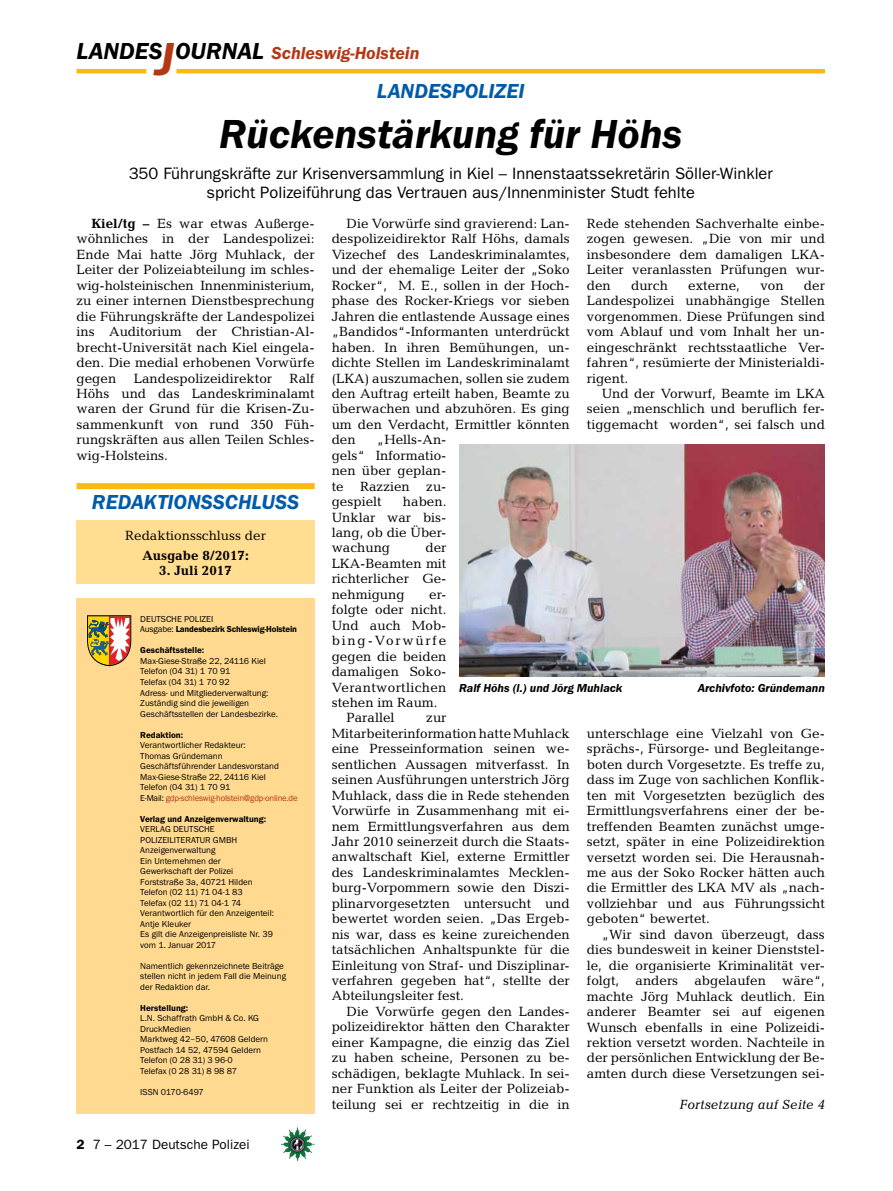
<style>
.page{position:relative;width:893px;height:1191px;background:#fff}
.page>*{position:absolute;margin:0;border:0;box-sizing:border-box;transform-origin:0 0}
.t1{font:italic 600 42px "Franklin Gothic Itc T";color:#000}
.t2{font:italic 600 21px "Franklin Gothic Itc T";color:#005baa}
.t3{font:italic 600 18px "Franklin Gothic Itc T";color:#b33916}
.t4{font:16.5px/18.8px "Franklin Gothic";color:#000;text-align:center}
.t5{font:13.5px/15.5px "Candida";color:#000;text-align:justify}
.t6{font:700 13.5px "Candida";color:#000}
.t7{font:13.5px "Franklin Gothic";color:#000}
.t8{font:italic 13.5px "Candida";color:#000}
.t9{font:13.5px "Candida";letter-spacing:.025em;color:#000}
.t10{font:13.5px "Candida";letter-spacing:.135em;color:#000}
.t11{font:italic 600 12px "Franklin Gothic Itc T";color:#000}
.t12{font:9px/10.5px "Franklin Gothic Itc T";color:#000}
.t13{font:600 9px "Franklin Gothic Itc T";color:#000}
.t14{font:600 9px/10.5px "Franklin Gothic Itc T";letter-spacing:-.02em;color:#000}
.s1{font-size:24px;color:#000}
.s2{font-size:48px}
.s3{font-weight:700}
.s4{font-weight:400}
.s5{color:#b33916}
.s6{font-weight:600}
</style>
<div class="page">
<hr style="left:77px;top:69px;width:69px;height:4px;background:#fdb913">
<hr style="left:176px;top:69px;width:649px;height:4px;background:#fdb913">
<img style="left:281px;top:1128px;width:16px;height:24px">
<div style="left:77px;top:599px;width:238px;height:515px;background:#ffd990"></div>
<svg style="left:87px;top:615px;width:44px;height:51px;background:#bf9a63"></svg>
<div style="left:77px;top:483px;width:238px;height:6px;background:#fdb913"></div>
<div style="left:77px;top:520px;width:238px;height:63px;background:#ffdd91"></div>
<img style="left:459px;top:444px;width:366px;height:232px">
<h3 class="t3" style="left:77px;top:42px;width:344px"><span class="s1">LANDES</span><span class="s2">J</span><span class="s1">OURNAL</span> Schleswig-Holstein</h3>
<h2 class="t2" style="left:377px;top:79px;width:25px">Landes</h2>
<h2 class="t2" style="left:452px;top:79px;width:65px">polizei</h2>
<h1 class="t1" style="left:219px;top:109px;width:465px">Rückenstärkung für Höhs</h1>
<p class="t4" style="left:129px;top:164px;width:646px">350 Führungskräfte zur Krisenversammlung in Kiel – Innenstaatssekretärin Söller-Winkler spricht Polizeiführung das Vertrauen aus/Innenminister Studt fehlte</p>
<p class="t5" style="left:332px;top:216px;width:240px;text-indent:15px">Die Vorwürfe sind gravierend: Lan&shy;despolizeidirektor Ralf Höhs, damals Vizechef des Landeskriminalamtes, und der ehemalige Leiter der „Soko Rocker“, M. E., sollen in der Hoch&shy;phase des Rocker-Kriegs vor sieben Jahren die entlastende Aussage eines „Bandidos“-Informanten unterdrückt haben. In ihren Bemühungen, un&shy;dichte Stellen im Landeskriminalamt (LKA) auszumachen, sollen sie zudem den Auftrag erteilt haben, Beamte zu überwachen und abzuhören. Es ging um den Verdacht, Ermittler könnten den</p>
<p class="t5" style="left:77px;top:216px;width:240px;text-indent:15px"><span class="s3">Kiel/tg –</span> Es war etwas Außerge&shy;wöhnliches in der Landespolizei:<br>Ende Mai hatte Jörg Muhlack, der Leiter der Polizeiabteilung im schles&shy;wig-holsteinischen Innenministerium, zu einer internen Dienstbesprechung die Führungskräfte der Landespolizei ins Auditorium der Christian-Al&shy;brecht-Universität nach Kiel eingela&shy;den. Die medial erhobenen Vorwürfe gegen</p>
<p class="t5" style="left:587px;top:216px;width:240px">Rede stehenden Sachverhalte einbe&shy;zogen gewesen. „Die von mir und insbesondere dem damaligen LKA-Leiter veranlassten Prüfungen wur&shy;den</p>
<p class="t5" style="left:587px;top:277px;width:240px;text-indent:217px">der Landespolizei unabhängige Stellen vorgenommen. Diese Prüfungen sind vom Ablauf und vom Inhalt her un&shy;eingeschränkt rechtsstaatliche Ver&shy;fahren“, resümierte der Ministerialdi&shy;rigent.</p>
<p class="t5" style="left:587px;top:386px;width:240px;text-indent:15px">Und der Vorwurf, Beamte im LKA seien „menschlich und beruflich fer&shy;tiggemacht worden“, sei falsch und</p>
<p class="t5" style="left:631px;top:277px;width:38px">durch</p>
<p class="t5" style="left:688px;top:277px;width:53px">externe,</p>
<p class="t5" style="left:760px;top:277px;width:25px">von</p>
<p class="t5" style="left:77px;top:370px;width:240px;text-indent:213px">Ralf Höhs und das Landeskriminalamt waren der Grund für die Krisen-Zu&shy;sammenkunft von rund 350 Füh&shy;rungskräften aus allen Teilen Schles&shy;wig-Holsteins.</p>
<p class="t5" style="left:134px;top:370px;width:140px">Landespolizeidirektor</p>
<p class="t5" style="left:332px;top:432px;width:116px;text-indent:45px">„Hells-An&shy;gels“ Informatio&shy;nen über geplan&shy;te Razzien zu&shy;gespielt</p>
<h2 class="t2" style="left:92px;top:490px;width:14px">redaktionsschluss</h2>
<p class="t5" style="left:125px;top:527px;width:142px">Redaktionsschluss der</p>
<p class="t6" style="left:142px;top:547px;width:108px">Ausgabe 8/2017:</p>
<p class="t6" style="left:159px;top:563px;width:74px">3. Juli 2017</p>
<p class="t5" style="left:332px;top:494px;width:116px;text-indent:71px">haben.<br>Unklar war bis&shy;lang, ob die Über&shy;wachung</p>
<p class="t5" style="left:332px;top:540px;width:116px;text-indent:94px">der LKA-Beamten mit richterlicher Ge&shy;nehmigung</p>
<p class="t5" style="left:429px;top:586px;width:19px">er-</p>
<p class="t5" style="left:332px;top:602px;width:116px">folgte oder nicht.</p>
<p class="t5" style="left:332px;top:617px;width:116px">Und auch Mob-</p>
<p class="t10" style="left:332px;top:633px;width:116px">bing-Vorwürfe</p>
<p class="t5" style="left:332px;top:648px;width:116px">gegen die beiden</p>
<p class="t5" style="left:332px;top:664px;width:116px">damaligen Soko-</p>
<p class="t9" style="left:332px;top:679px;width:116px">Verantwortlichen</p>
<p class="t5" style="left:332px;top:694px;width:108px">stehen im Raum.</p>
<p class="t5" style="left:347px;top:710px;width:50px">Parallel</p>
<p class="t14" style="left:140px;top:613px;width:158px"><span class="s4">DEUTSCHE POLIZEI<br>Ausgabe:</span> Landesbezirk Schleswig-Holstein</p>
<p class="t13" style="left:140px;top:645px;width:65px">Geschäftsstelle:</p>
<p class="t12" style="left:140px;top:655px;width:139px">Max-Giese-Straße 22, 24116 Kiel<br>Telefon (04 31) 1 70 91<br>Telefax (04 31) 1 70 92<br>Adress- und Mitgliederverwaltung:<br>Zuständig sind die jeweiligen<br>Geschäftsstellen der Landesbezirke.</p>
<p class="t13" style="left:140px;top:729px;width:44px">Redaktion:</p>
<p class="t12" style="left:140px;top:739px;width:159px">Verantwortlicher Redakteur:<br>Thomas Gründemann<br>Geschäftsführender Landesvorstand<br>Max-Giese-Straße 22, 24116 Kiel<br>Telefon (04 31) 1 70 91<br>E-Mail: <span class="s5">gdp-schleswig-holstein@gdp-online.de</span></p>
<p class="t13" style="left:140px;top:813px;width:127px">Verlag und Anzeigenverwaltung:</p>
<p class="t12" style="left:140px;top:823px;width:135px">VERLAG DEUTSCHE<br>POLIZEILITERATUR GMBH<br>Anzeigenverwaltung<br>Ein Unternehmen der<br>Gewerkschaft der Polizei<br>Forststraße 3a, 40721 Hilden<br>Telefon (02 11) 71 04-1 83<br>Telefax (02 11) 71 04-1 74<br>Verantwortlich für den Anzeigenteil:<br>Antje Kleuker<br>Es gilt die Anzeigenpreisliste Nr. 39 vom 1. Januar 2017</p>
<p class="t12" style="left:140px;top:960px;width:147px">Namentlich gekennzeichnete Beiträge stellen nicht in jedem Fall die Meinung der Redaktion dar.</p>
<p class="t13" style="left:140px;top:1002px;width:50px">Herstellung:</p>
<p class="t12" style="left:140px;top:1012px;width:129px">L.N. Schaffrath GmbH &amp; Co. KG<br>DruckMedien<br>Marktweg 42–50, 47608 Geldern<br>Postfach 14 52, 47594 Geldern<br>Telefon (0 28 31) 3 96-0<br>Telefax (0 28 31) 8 98 87</p>
<p class="t12" style="left:140px;top:1086px;width:65px">ISSN 0170-6497</p>
<p class="t11" style="left:459px;top:680px;width:165px">Ralf Höhs (l.) und Jörg Muhlack</p>
<p class="t11" style="left:698px;top:680px;width:129px">Archivfoto: Gründemann</p>
<p class="t5" style="left:332px;top:710px;width:240px;text-align:left;text-indent:95px">zur Mitarbeiterinformation hatte Muhlack eine Presseinformation seinen we&shy;sentlichen Aussagen mitverfasst. In seinen Ausführungen unterstrich Jörg Muhlack, dass die in Rede stehenden Vorwürfe in Zusammenhang mit ei&shy;nem Ermittlungsverfahren aus dem Jahr 2010 seinerzeit durch die Staats&shy;anwaltschaft Kiel, externe Ermittler des Landeskriminalamtes Mecklen&shy;burg-Vorpommern sowie den Diszi&shy;plinarvorgesetzten untersucht und bewertet worden seien. „Das Ergeb&shy;nis war, dass es keine zureichenden tatsächlichen Anhaltspunkte für die Einleitung von Straf- und Disziplinar&shy;verfahren gegeben hat“, stellte der Abteilungsleiter fest.</p>
<p class="t5" style="left:332px;top:1003px;width:240px;text-indent:15px">Die Vorwürfe gegen den Landes&shy;polizeidirektor hätten den Charakter einer Kampagne, die einzig das Ziel zu haben scheine, Personen zu be&shy;schädigen, beklagte Muhlack. In sei&shy;ner Funktion als Leiter der Polizeiab&shy;teilung sei er rechtzeitig in die in</p>
<p class="t5" style="left:587px;top:725px;width:240px">unterschlage eine Vielzahl von Ge&shy;sprächs-, Fürsorge- und Begleitange&shy;boten durch Vorgesetzte. Es treffe zu, dass im Zuge von sachlichen Konflik&shy;ten mit Vorgesetzten bezüglich des Ermittlungsverfahrens einer der be&shy;treffenden Beamten zunächst umge&shy;setzt, später in eine Polizeidirektion versetzt worden sei. Die Herausnah&shy;me aus der Soko Rocker hätten auch die Ermittler des LKA MV als „nach&shy;vollziehbar und aus Führungssicht geboten“ bewertet.</p>
<p class="t5" style="left:587px;top:926px;width:240px;text-indent:15px">„Wir sind davon überzeugt, dass dies bundesweit in keiner Dienststel&shy;le, die organisierte Kriminalität ver&shy;folgt, anders abgelaufen wäre“, machte Jörg Muhlack deutlich. Ein anderer Beamter sei auf eigenen Wunsch ebenfalls in eine Polizeidi&shy;rektion versetzt worden. Nachteile in der persönlichen Entwicklung der Be&shy;amten durch diese Versetzungen sei-</p>
<p class="t8" style="left:679px;top:1096px;width:147px">Fortsetzung auf Seite 4</p>
<p class="t7" style="left:77px;top:1136px;width:175px"><span class="s6">2</span> 7 – 2017 Deutsche Polizei</p>
</div>
